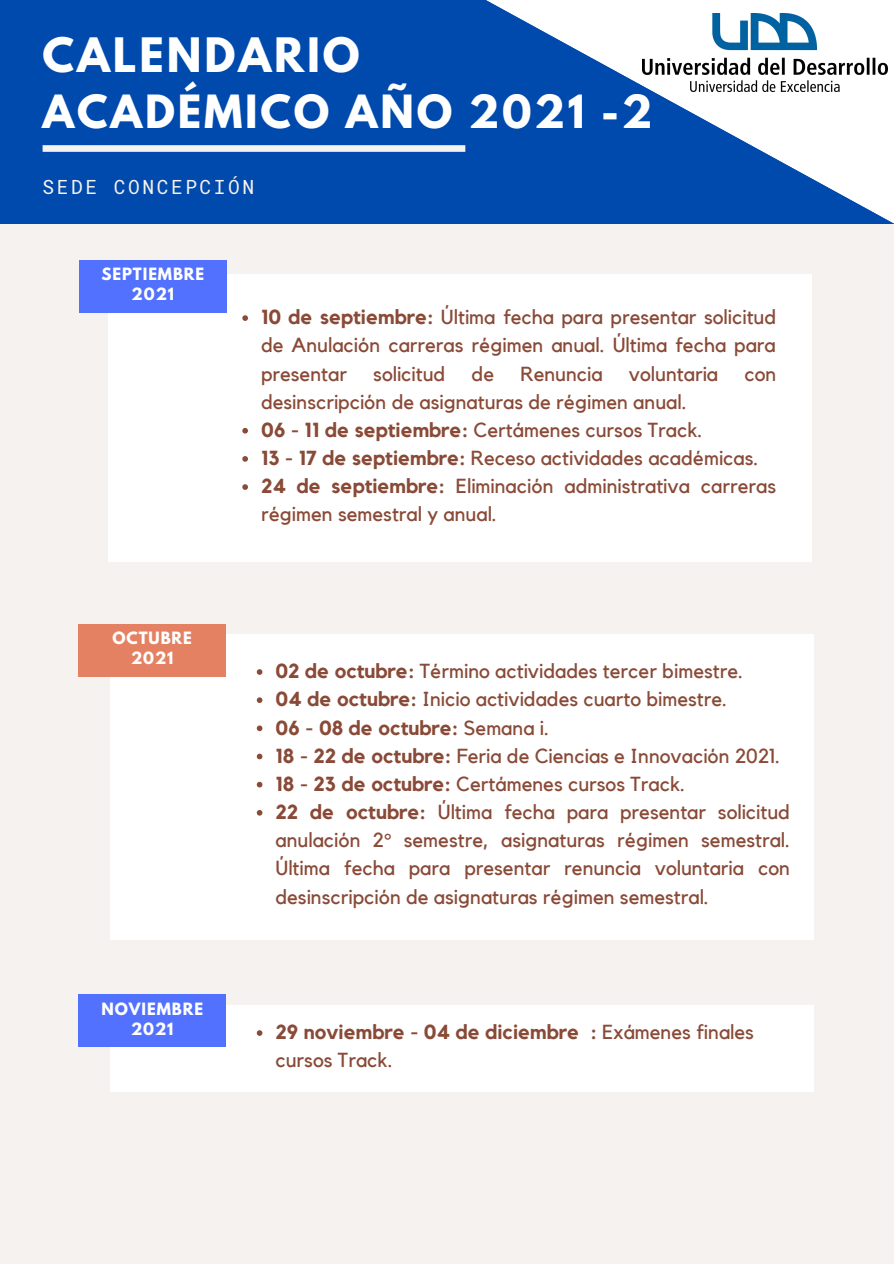
<style>
.page{position:relative;width:894px;height:1264px;background:#fff}
.page>*{position:absolute;margin:0;border:0;box-sizing:border-box;transform-origin:0 0}
.t1{font:700 42px "League Spartan";letter-spacing:.07em;color:#fff}
.t2{font:700 40.5px "League Spartan";letter-spacing:.07em;color:#fff}
.t3{font:20.25px/28.2px "Kollektif";color:#894a37;text-align:justify}
.t4{font:700 20.25px "Kollektif";color:#894a37}
.t5{font:19.5px "Roboto Mono";letter-spacing:.13em;color:#f6f2ef}
.t6{font:700 15px/20.2px "League Spartan";letter-spacing:.06em;color:#fff;text-align:center}
.s1{font-weight:700}
.s2{font-weight:400}
</style>
<div class="page">
<div style="left:0;top:0;width:893px;height:1263px;background:#f6f2ef"></div>
<div style="left:0;top:0;width:893px;height:224px;background:#004aad"></div>
<div style="left:109px;top:274px;width:702px;height:287px;background:#fff"></div>
<div style="left:79px;top:260px;width:148px;height:52px;background:#5271ff"></div>
<div style="left:110px;top:634px;width:703px;height:306px;background:#fff"></div>
<svg style="left:465px;top:0;width:428px;height:223px"></svg>
<svg style="left:242px;top:315px;width:6px;height:6px"></svg>
<svg style="left:242px;top:428px;width:6px;height:5px"></svg>
<svg style="left:242px;top:456px;width:6px;height:5px"></svg>
<svg style="left:242px;top:484px;width:6px;height:6px"></svg>
<div style="left:78px;top:623px;width:148px;height:53px;background:#e48162"></div>
<svg style="left:43px;top:145px;width:422px;height:7px;background:#eaeaeb"></svg>
<div style="left:110px;top:1005px;width:703px;height:87px;background:#fff"></div>
<svg style="left:257px;top:1030px;width:5px;height:5px"></svg>
<div style="left:78px;top:994px;width:148px;height:53px;background:#5271ff"></div>
<img style="left:642px;top:14px;width:245px;height:77px">
<svg style="left:257px;top:669px;width:5px;height:5px"></svg>
<svg style="left:257px;top:697px;width:5px;height:6px"></svg>
<svg style="left:257px;top:725px;width:5px;height:6px"></svg>
<svg style="left:257px;top:753px;width:5px;height:6px"></svg>
<svg style="left:257px;top:781px;width:5px;height:6px"></svg>
<svg style="left:257px;top:810px;width:5px;height:5px"></svg>
<p class="t1" style="left:43px;top:34px;width:319px">CALENDARIO</p>
<p class="t2" style="left:43px;top:92px;width:611px">ACADÉMICO AÑO 2021 -2</p>
<p class="t5" style="left:43px;top:174px;width:213px">SEDE CONCEPCIÓN</p>
<p class="t6" style="left:101px;top:266px;width:104px">SEPTIEMBRE<br>2021</p>
<p class="t6" style="left:112px;top:630px;width:81px">OCTUBRE</p>
<p class="t6" style="left:131px;top:650px;width:44px">2021</p>
<p class="t6" style="left:101px;top:1000px;width:103px">NOVIEMBRE</p>
<p class="t6" style="left:131px;top:1020px;width:44px">2021</p>
<p class="t3" style="left:261px;top:304px;width:516px"><span class="s1">10 de septiembre:</span> Última fecha para presentar solicitud de Anulación carreras régimen anual. Última fecha para presentar</p>
<p class="t3" style="left:373px;top:360px;width:74px">solicitud</p>
<p class="t3" style="left:471px;top:360px;width:24px">de</p>
<p class="t3" style="left:520px;top:360px;width:84px">Renuncia</p>
<p class="t3" style="left:628px;top:360px;width:91px">voluntaria</p>
<p class="t3" style="left:744px;top:360px;width:33px">con</p>
<p class="t3" style="left:261px;top:388px;width:427px">desinscripción de asignaturas de régimen anual.</p>
<p class="t3" style="left:261px;top:416px;width:443px"><span class="s1">06 - 11 de septiembre:</span> Certámenes cursos Track.</p>
<p class="t3" style="left:261px;top:445px;width:498px"><span class="s1">13 - 17 de septiembre:</span> Receso actividades académicas.</p>
<p class="t3" style="left:261px;top:473px;width:516px"><span class="s1">24 de septiembre:</span> Eliminación administrativa carreras régimen semestral y anual.</p>
<p class="t3" style="left:275px;top:658px;width:469px"><span class="s1">02 de octubre:</span> Término actividades tercer bimestre.</p>
<p class="t3" style="left:275px;top:686px;width:453px"><span class="s1">04 de octubre:</span> Inicio actividades cuarto bimestre.</p>
<p class="t4" style="left:275px;top:718px;width:275px">06 - 08 de octubre: <span class="s2">Semana i.</span></p>
<p class="t3" style="left:275px;top:742px;width:506px"><span class="s1">18 - 22 de octubre:</span> Feria de Ciencias e Innovación 2021.</p>
<p class="t3" style="left:275px;top:770px;width:411px"><span class="s1">18 - 23 de octubre:</span> Certámenes cursos Track.</p>
<p class="t3" style="left:275px;top:798px;width:516px"><span class="s1">22 de octubre:</span> Última fecha para presentar solicitud anulación 2° semestre, asignaturas régimen semestral.<br>Última fecha para presentar renuncia voluntaria con desinscripción de asignaturas régimen semestral.</p>
<p class="t3" style="left:275px;top:1018px;width:480px"><span class="s1">29 noviembre - 04 de diciembre :</span> Exámenes finales cursos Track.</p>
</div>
